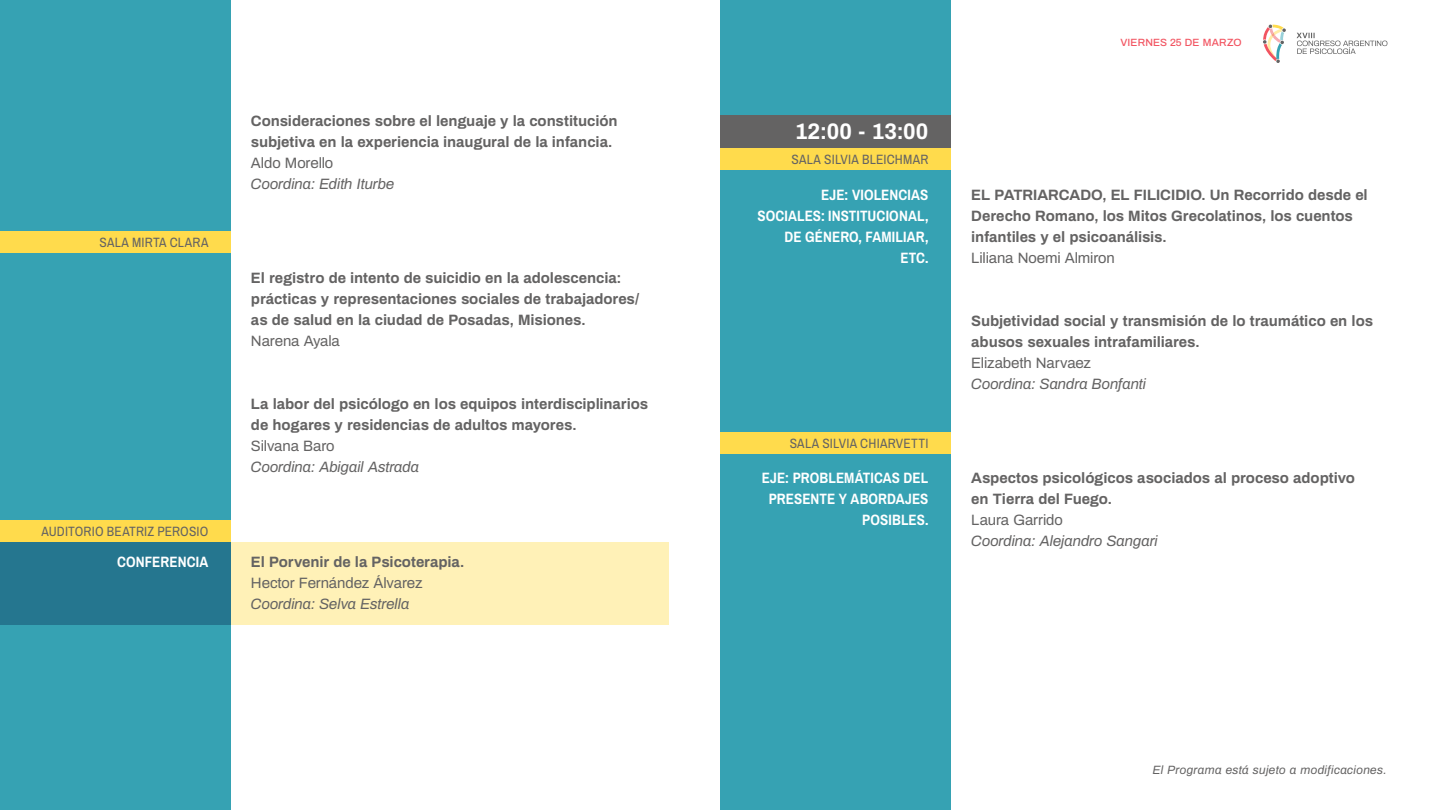
<style>
.page{position:relative;width:1440px;height:810px;background:#fff}
.page>*{position:absolute;margin:0;border:0;box-sizing:border-box;transform-origin:0 0}
.t1{font:700 22.5px "Archivo";letter-spacing:.005em;color:#fff}
.t2{font:700 15px/21px "Archivo";letter-spacing:-.005em;color:#646363}
.t3{font:700 15px/21px "Archivo Narrow";letter-spacing:.005em;color:#fff;text-align:right}
.t4{font:italic 15px "Archivo";letter-spacing:-.005em;color:#646363}
.t5{font:15px "Archivo";letter-spacing:-.01em;color:#646363}
.t6{font:13.5px "Archivo Narrow";letter-spacing:.015em;color:#646363}
.t7{font:italic 12px "Archivo";letter-spacing:.02em;color:#646363}
.t8{font:500 10.5px "Archivo";letter-spacing:.015em;color:#f25562}
</style>
<div class="page">
<div style="left:0;top:0;width:231px;height:810px;background:#36a2b3"></div>
<div style="left:720px;top:0;width:231px;height:810px;background:#36a2b3"></div>
<div style="left:0;top:542px;width:231px;height:83px;background:#25768f"></div>
<div style="left:231px;top:542px;width:437px;height:83px;background:#fff1b7"></div>
<svg style="left:1297px;top:33px;width:90px;height:21px"></svg>
<svg style="left:1263px;top:24px;width:23px;height:39px"></svg>
<div style="left:720px;top:115px;width:231px;height:33px;background:#646363"></div>
<div style="left:720px;top:148px;width:231px;height:21px;background:#ffdb4c"></div>
<div style="left:720px;top:433px;width:231px;height:21px;background:#ffdb4c"></div>
<div style="left:0;top:231px;width:231px;height:21px;background:#ffdb4c"></div>
<div style="left:0;top:520px;width:231px;height:22px;background:#ffdb4c"></div>
<p class="t6" style="left:99px;top:233px;width:110px">SALA MIRTA CLARA</p>
<p class="t6" style="left:41px;top:522px;width:169px">AUDITORIO BEATRIZ PEROSIO</p>
<p class="t3" style="left:117px;top:551px;width:93px">CONFERENCIA</p>
<p class="t2" style="left:251px;top:110px;width:368px">Consideraciones sobre el lenguaje y la constitución subjetiva en la experiencia inaugural de la infancia.</p>
<p class="t5" style="left:251px;top:152px;width:84px">Aldo Morello</p>
<p class="t4" style="left:251px;top:173px;width:145px">Coordina: Edith Iturbe</p>
<p class="t2" style="left:251px;top:267px;width:390px">El registro de intento de suicidio en la adolescencia: prácticas y representaciones sociales de trabajadores/ as de salud en la ciudad de Posadas, Misiones.</p>
<p class="t5" style="left:251px;top:330px;width:91px">Narena Ayala</p>
<p class="t2" style="left:251px;top:393px;width:399px">La labor del psicólogo en los equipos interdisciplinarios de hogares y residencias de adultos mayores.</p>
<p class="t5" style="left:251px;top:435px;width:85px">Silvana Baro</p>
<p class="t4" style="left:251px;top:456px;width:170px">Coordina: Abigail Astrada</p>
<p class="t2" style="left:251px;top:551px;width:215px">El Porvenir de la Psicoterapia.</p>
<p class="t5" style="left:251px;top:572px;width:173px">Hector Fernández Álvarez</p>
<p class="t4" style="left:251px;top:593px;width:160px">Coordina: Selva Estrella</p>
<h1 class="t1" style="left:795px;top:114px;width:135px">12:00 - 13:00</h1>
<p class="t6" style="left:792px;top:149px;width:138px">SALA SILVIA BLEICHMAR</p>
<p class="t3" style="left:758px;top:183px;width:172px">EJE: VIOLENCIAS<br>SOCIALES: INSTITUCIONAL,<br>DE GÉNERO, FAMILIAR,<br>ETC.</p>
<p class="t6" style="left:790px;top:434px;width:140px">SALA SILVIA CHIARVETTI</p>
<p class="t3" style="left:762px;top:467px;width:168px">EJE: PROBLEMÁTICAS DEL<br>PRESENTE Y ABORDAJES<br>POSIBLES.</p>
<p class="t8" style="left:1120px;top:35px;width:123px">VIERNES 25 DE MARZO</p>
<p class="t2" style="left:971px;top:183px;width:398px">EL PATRIARCADO, EL FILICIDIO. Un Recorrido desde el<br>Derecho Romano, los Mitos Grecolatinos, los cuentos infantiles y el psicoanálisis.</p>
<p class="t5" style="left:971px;top:246px;width:145px">Liliana Noemi Almiron</p>
<p class="t2" style="left:971px;top:309px;width:403px">Subjetividad social y transmisión de lo traumático en los abusos sexuales intrafamiliares.</p>
<p class="t5" style="left:971px;top:351px;width:121px">Elizabeth Narvaez</p>
<p class="t4" style="left:971px;top:372px;width:176px">Coordina: Sandra Bonfanti</p>
<p class="t2" style="left:971px;top:467px;width:385px">Aspectos psicológicos asociados al proceso adoptivo en Tierra del Fuego.</p>
<p class="t5" style="left:971px;top:509px;width:93px">Laura Garrido</p>
<p class="t4" style="left:971px;top:530px;width:188px">Coordina: Alejandro Sangari</p>
<p class="t7" style="left:1153px;top:761px;width:235px">El Programa está sujeto a modificaciones.</p>
</div>
